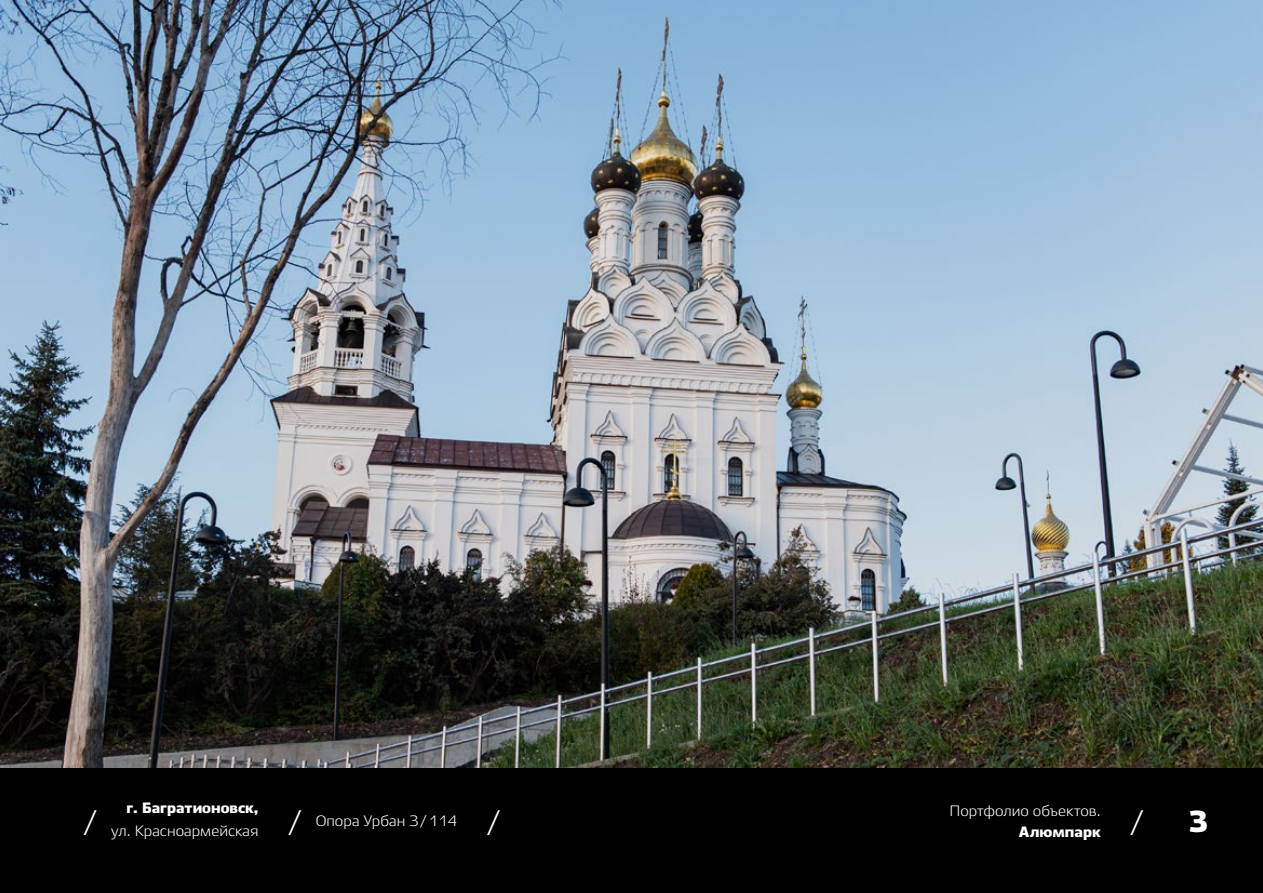
<style>
.page{position:relative;width:1263px;height:893px;background:#000}
.page>*{position:absolute;margin:0;border:0;box-sizing:border-box;transform-origin:0 0}
.t1{font:900 30.3px "ALS Ekibastuz";color:#fff}
.t2{font:30.3px "ALS Ekibastuz";color:#fff}
.t3{font:15px/21px "ALS Ekibastuz";color:#fff}
.s1{font-weight:900}
</style>
<div class="page">
<img style="left:0;top:0;width:1263px;height:767px">
<p class="t3" style="left:81px;top:797px;width:224px;line-height:22.5px;text-align:center"><span class="s1">г. Багратионовск,<br></span><sup>/</sup> ул. Красноармейская <sup>/</sup></p>
<h1 class="t2" style="left:484px;top:803px;width:20px">/</h1>
<p class="t3" style="left:316px;top:810px;width:143px">Опора Урбан 3/114</p>
<p class="t3" style="left:1018px;top:800px;width:129px;text-indent:-69px">Портфолио объектов.<br><span class="s1">Алюмпарк</span> <sup>/</sup></p>
<h1 class="t1" style="left:1188px;top:803px;width:22px">3</h1>
</div>
